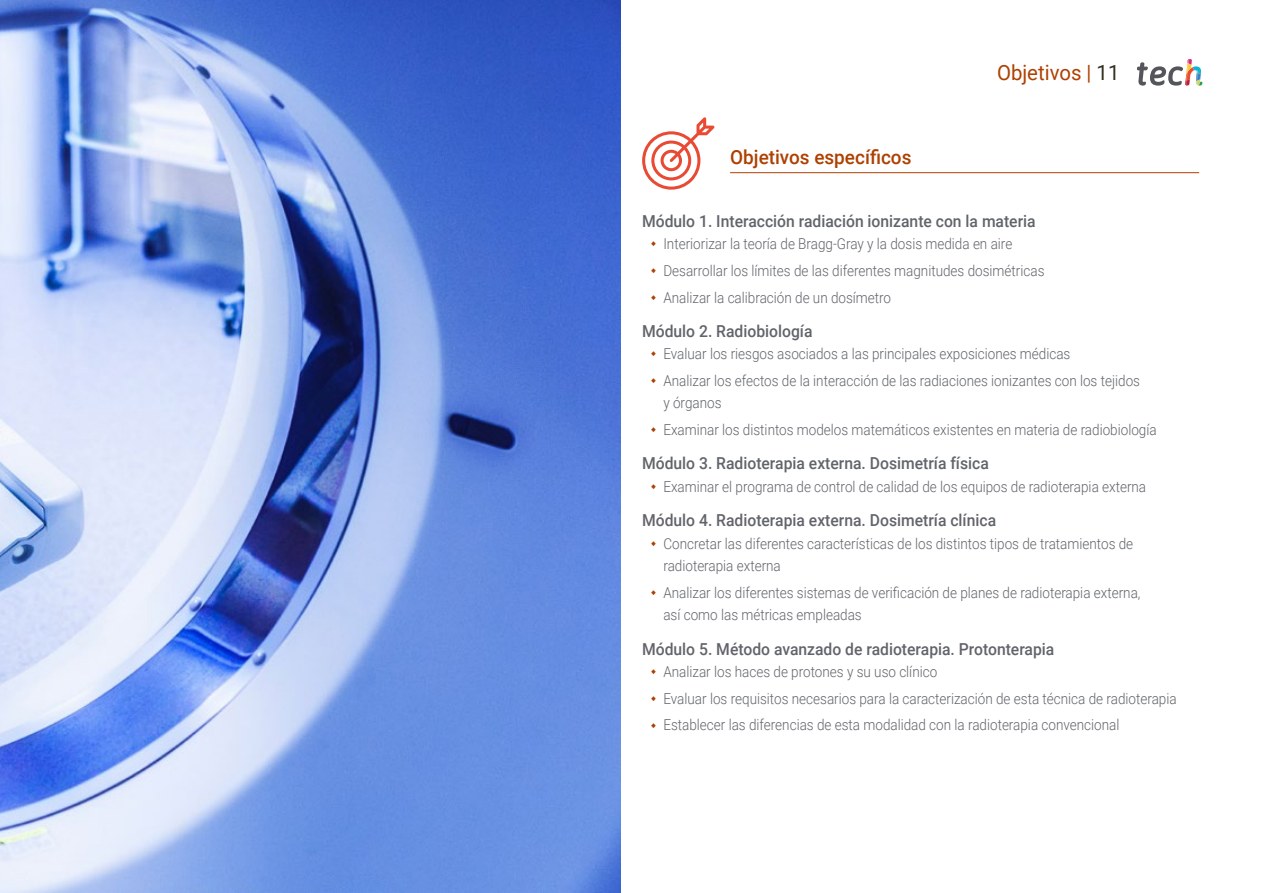
<style>
.page{position:relative;width:1263px;height:893px;background:#fff}
.page>*{position:absolute;margin:0;border:0;box-sizing:border-box;transform-origin:0 0}
.t1{font:21px "Roboto";color:#ae4000}
.t2{font:500 19.5px "Roboto";color:#ae4000}
.t3{font:500 16.5px "Roboto";color:#61646a;scale:.95 1}
.t4{font:300 15px/26.7px "Roboto";color:#61646a;scale:.9 1}
.s1{color:#312e20}
</style>
<div class="page">
<hr style="left:730px;top:172px;width:469px;height:1px;background:#ae4000">
<svg style="left:642px;top:117px;width:72px;height:73px"></svg>
<img style="left:0;top:0;width:621px;height:893px">
<svg style="left:1137px;top:59px;width:65px;height:27px"></svg>
<h2 class="t2" style="left:730px;top:144px;width:183px">Objetivos específicos</h2>
<h1 class="t1" style="left:997px;top:57px;width:124px">Objetivos | <span class="s1">11</span></h1>
<p class="t3" style="left:642px;top:209px;width:416px">Módulo 1. Interacción radiación ionizante con la materia</p>
<p class="t4" style="left:663px;top:230px;width:425px">Interiorizar la teoría de Bragg-Gray y la dosis medida en aire<br>Desarrollar los límites de las diferentes magnitudes dosimétricas<br>Analizar la calibración de un dosímetro</p>
<p class="t3" style="left:642px;top:319px;width:181px">Módulo 2. Radiobiología</p>
<p class="t4" style="left:663px;top:340px;width:531px">Evaluar los riesgos asociados a las principales exposiciones médicas<br>Analizar los efectos de la interacción de las radiaciones ionizantes con los tejidos</p>
<p class="t4" style="left:663px;top:389px;width:550px">y órganos<br>Examinar los distintos modelos matemáticos existentes en materia de radiobiología</p>
<p class="t3" style="left:642px;top:452px;width:366px">Módulo 3. Radioterapia externa. Dosimetría física</p>
<p class="t4" style="left:663px;top:473px;width:538px">Examinar el programa de control de calidad de los equipos de radioterapia externa</p>
<p class="t3" style="left:642px;top:509px;width:374px">Módulo 4. Radioterapia externa. Dosimetría clínica</p>
<p class="t4" style="left:663px;top:531px;width:524px;line-height:22.5px">Concretar las diferentes características de los distintos tipos de tratamientos de radioterapia externa</p>
<p class="t4" style="left:663px;top:581px;width:532px;line-height:22.5px">Analizar los diferentes sistemas de verificación de planes de radioterapia externa, así como las métricas empleadas</p>
<p class="t3" style="left:642px;top:637px;width:435px">Módulo 5. Método avanzado de radioterapia. Protonterapia</p>
<p class="t4" style="left:663px;top:658px;width:572px">Analizar los haces de protones y su uso clínico<br>Evaluar los requisitos necesarios para la caracterización de esta técnica de radioterapia<br>Establecer las diferencias de esta modalidad con la radioterapia convencional</p>
</div>
